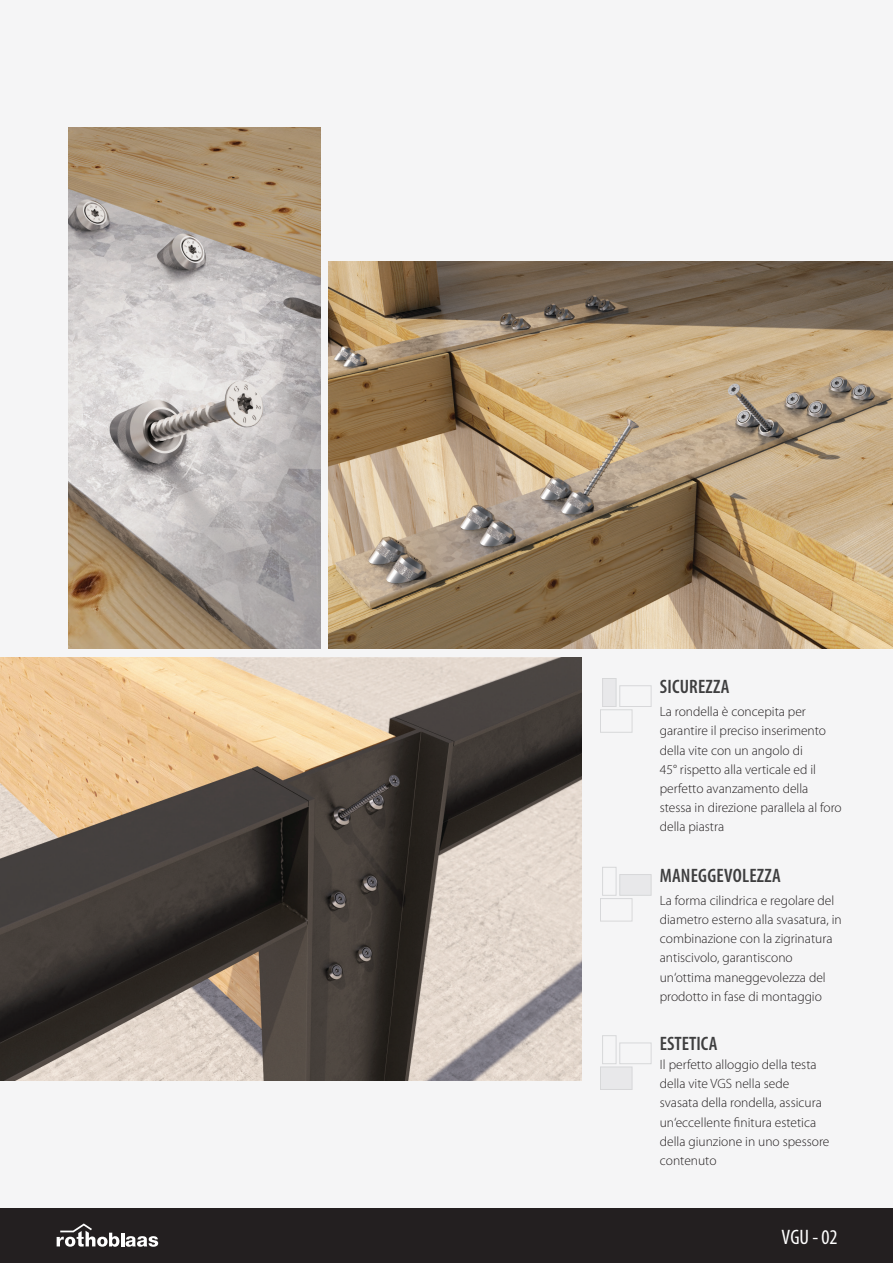
<style>
.page{position:relative;width:893px;height:1263px;background:#f5f5f6}
.page>*{position:absolute;margin:0;border:0;box-sizing:border-box;transform-origin:0 0}
.t1{font:condensed 21px "Myriad Pro";color:#fff}
.t2{font:600 condensed 19.5px "Myriad Pro";letter-spacing:.01em;color:#3e3e3f}
.t3{font:300 13.5px/19.2px "Myriad Pro";color:#231f20}
</style>
<div class="page">
<img style="left:329px;top:261px;width:564px;height:387px">
<img style="left:68px;top:128px;width:252px;height:520px">
<img style="left:0;top:657px;width:581px;height:423px">
<div style="left:620px;top:685px;width:31px;height:22px;border:1px solid #c7c8ca"></div>
<div style="left:602px;top:678px;width:14px;height:29px;background:#e8e8ea;border:1px solid #c7c8ca"></div>
<div style="left:600px;top:709px;width:32px;height:23px;border:1px solid #c7c8ca"></div>
<div style="left:620px;top:874px;width:31px;height:21px;background:#e8e8ea;border:1px solid #c7c8ca"></div>
<div style="left:602px;top:867px;width:14px;height:28px;border:1px solid #c7c8ca"></div>
<div style="left:600px;top:898px;width:32px;height:23px;border:1px solid #c7c8ca"></div>
<div style="left:620px;top:1043px;width:31px;height:21px;border:1px solid #c7c8ca"></div>
<div style="left:602px;top:1035px;width:14px;height:29px;border:1px solid #c7c8ca"></div>
<div style="left:600px;top:1067px;width:32px;height:23px;background:#e8e8ea;border:1px solid #c7c8ca"></div>
<div style="left:0;top:1209px;width:893px;height:54px;background:#231f20"></div>
<svg style="left:57px;top:1223px;width:101px;height:24px"></svg>
<p class="t2" style="left:660px;top:676px;width:71px">SICUREZZA</p>
<p class="t3" style="left:660px;top:702px;width:183px">La rondella è concepita per garantire il preciso inserimento della vite con un angolo di<br>45° rispetto alla verticale ed il perfetto avanzamento della stessa in direzione parallela al foro della piastra</p>
<p class="t2" style="left:660px;top:864px;width:122px">MANEGGEVOLEZZA</p>
<p class="t3" style="left:660px;top:891px;width:183px">La forma cilindrica e regolare del diametro esterno alla svasatura, in combinazione con la zigrinatura antiscivolo, garantiscono un‘ottima maneggevolezza del prodotto in fase di montaggio</p>
<p class="t2" style="left:660px;top:1033px;width:59px">ESTETICA</p>
<p class="t3" style="left:660px;top:1055px;width:171px">Il perfetto alloggio della testa della vite VGS nella sede svasata della rondella, assicura un‘eccellente finitura estetica della giunzione in uno spessore contenuto</p>
<p class="t1" style="left:782px;top:1224px;width:58px">VGU - 02</p>
</div>
